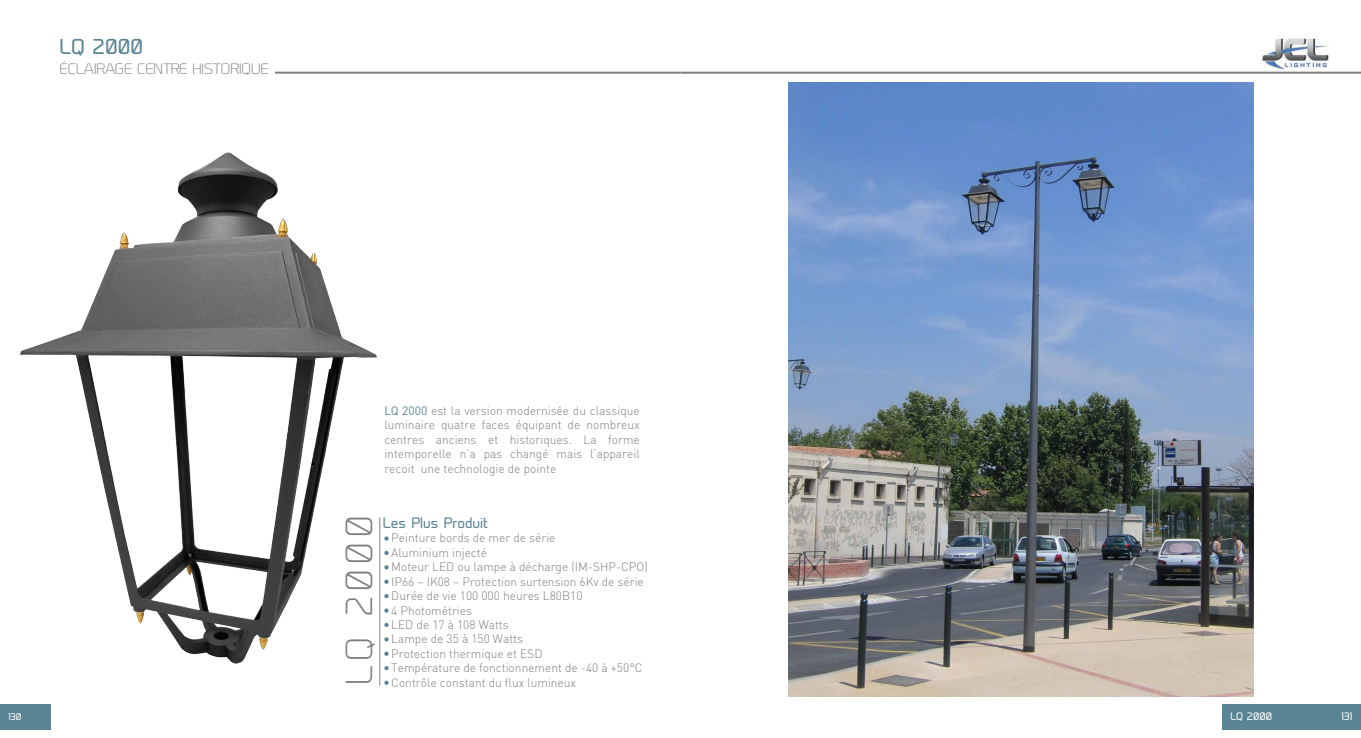
<style>
.page{position:relative;width:1361px;height:738px;background:#fff}
.page>*{position:absolute;margin:0;border:0;box-sizing:border-box;transform-origin:0 0}
.t1{font:300 35px "Prime";letter-spacing:.13em;color:#7e7e7d}
.t2{font:20px "Prime";color:#5a8394}
.t3{font:300 14px "Prime";color:#7f807f}
.t4{font:14px "Prime";color:#5a8394}
.t5{font:300 12px/14.4px "DIN";color:#7f807f;text-align:justify}
.t6{font:10px "Prime";color:#fff}
.t7{font:9px "Prime";color:#fff}
.s1{font-weight:400;color:#5a8394}
</style>
<div class="page">
<div style="left:1222px;top:703px;width:139px;height:26px;background:#5a8394"></div>
<div style="left:0;top:703px;width:51px;height:26px;background:#5a8394"></div>
<hr style="left:275px;top:72px;width:405px;height:2px;background:#7e7e7d">
<img style="left:1260px;top:38px;width:69px;height:32px">
<hr style="left:680px;top:72px;width:681px;height:2px;background:#7e7e7d">
<img style="left:788px;top:82px;width:465px;height:614px">
<img style="left:20px;top:152px;width:369px;height:532px">
<hr style="left:379px;top:517px;width:1px;height:168px;background:#7e7e7d">
<svg style="left:384px;top:536px;width:5px;height:4px"></svg>
<svg style="left:384px;top:550px;width:5px;height:4px"></svg>
<svg style="left:384px;top:564px;width:5px;height:5px"></svg>
<svg style="left:384px;top:579px;width:5px;height:4px"></svg>
<svg style="left:384px;top:593px;width:5px;height:4px"></svg>
<svg style="left:384px;top:608px;width:5px;height:4px"></svg>
<svg style="left:384px;top:622px;width:5px;height:4px"></svg>
<svg style="left:384px;top:651px;width:5px;height:4px"></svg>
<svg style="left:384px;top:636px;width:5px;height:5px"></svg>
<svg style="left:384px;top:665px;width:5px;height:4px"></svg>
<svg style="left:384px;top:680px;width:5px;height:4px"></svg>
<p class="t2" style="left:60px;top:34px;width:85px">LQ 2000</p>
<p class="t3" style="left:60px;top:61px;width:211px">ÉCLAIRAGE CENTRE HISTORIQUE</p>
<p class="t5" style="left:384px;top:403px;width:257px"><span class="s1">LQ 2000</span> est la version modernisée du classique luminaire quatre faces équipant de nombreux centres anciens et historiques. La forme intemporelle n’a pas changé mais l’appareil recoit une technologie de pointe</p>
<p class="t1" style="left:340px;top:684px;width:171px;rotate:-90deg">LQ 2000</p>
<p class="t4" style="left:383px;top:514px;width:107px">Les Plus Produit</p>
<p class="t5" style="left:391px;top:530px;width:166px">Peinture bords de mer de série</p>
<p class="t5" style="left:391px;top:545px;width:97px">Aluminium injecté</p>
<p class="t5" style="left:391px;top:559px;width:258px">Moteur LED ou lampe à décharge (IM-SHP-CPO)</p>
<p class="t5" style="left:391px;top:573px;width:254px">IP66 – IK08 – Protection surtension 6Kv de série</p>
<p class="t5" style="left:391px;top:588px;width:193px">Durée de vie 100 000 heures L80B10</p>
<p class="t5" style="left:391px;top:602px;width:82px">4 Photométries</p>
<p class="t5" style="left:391px;top:617px;width:119px">LED de 17 à 108 Watts</p>
<p class="t5" style="left:391px;top:631px;width:133px">Lampe de 35 à 150 Watts</p>
<p class="t5" style="left:391px;top:645px;width:153px">Protection thermique et ESD</p>
<p class="t5" style="left:391px;top:660px;width:253px">Température de fonctionnement de -40 à +50°C</p>
<p class="t5" style="left:391px;top:674px;width:186px">Contrôle constant du flux lumineux</p>
<p class="t6" style="left:1230px;top:710px;width:43px">LQ 2000</p>
<p class="t7" style="left:9px;top:710px;width:15px">130</p>
<p class="t6" style="left:1341px;top:710px;width:12px">131</p>
</div>
